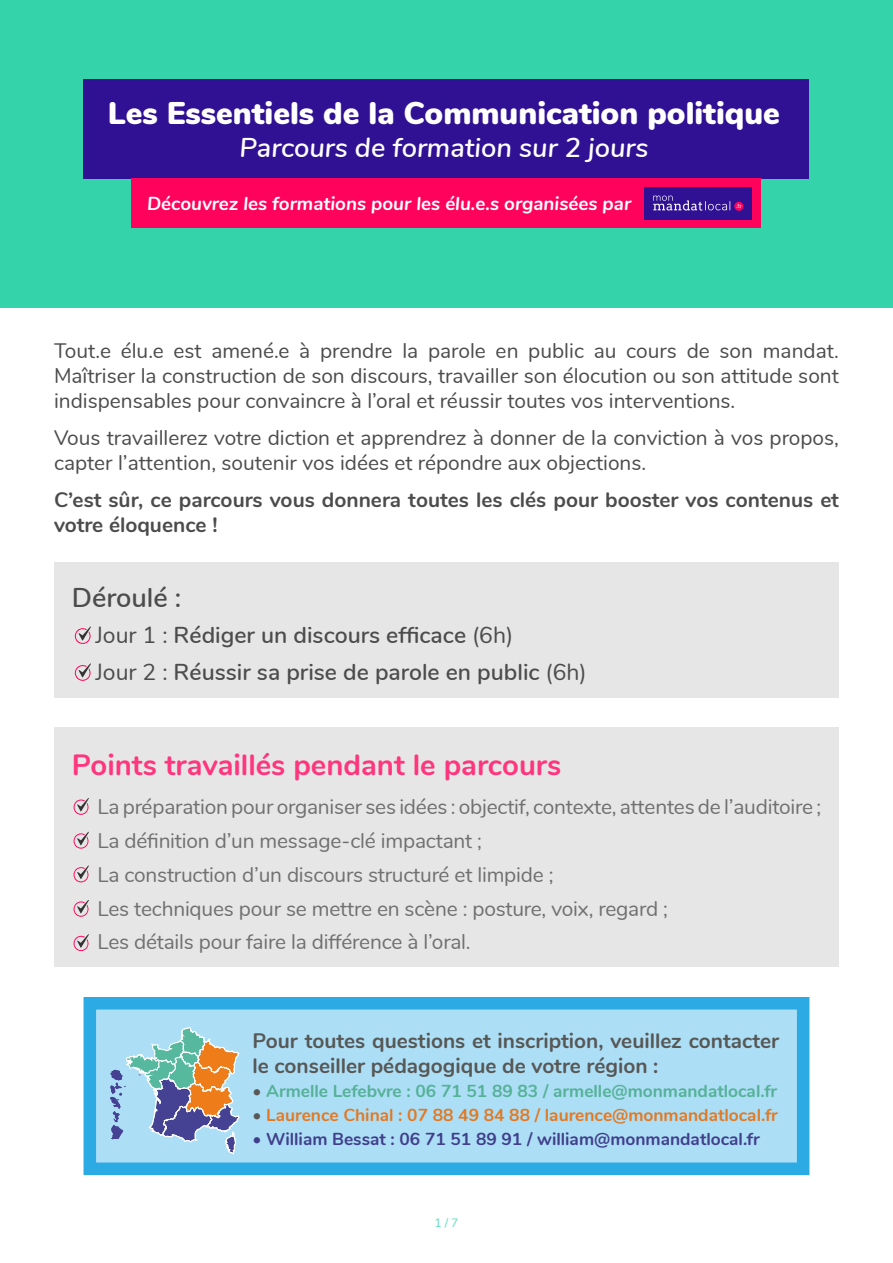
<style>
.page{position:relative;width:893px;height:1263px;background:#fff}
.page>*{position:absolute;margin:0;border:0;box-sizing:border-box;transform-origin:0 0}
.Titre_PARCOURS{font:900 31.35px "Nunito";color:#fff}
.t1{font:700 29.25px "Nunito";color:#ff357d}
.Titre_PARCOURS-2{font:italic 600 27.15px "Nunito";color:#fff}
.t2{font:600 27.15px "Nunito";color:#4c4c4c}
.t3{font:600 22.95px "Nunito";color:#4c4c4c}
.t4{font:20.85px/25px "Nunito";color:#4c4c4c;text-align:justify}
.t5{font:20.85px "Nunito";letter-spacing:-.01em;color:#707070}
.t6{font:700 20.85px/25px "Nunito";color:#575756}
.t7{font:700 20.85px/25px "Nunito";color:#4c4c4c}
.t8{font:italic 700 18.75px "Nunito";color:#fff}
.t9{font:700 17.4px "Nunito";color:#55b197}
.t10{font:700 17.4px "Nunito";color:#e37922}
.t11{font:700 17.4px "Nunito";color:#413f8b}
.t12{font:12px "Nunito";color:#5ddcbb}
.s1{font-weight:400}
.s2{color:#575756}
</style>
<div class="page">
<div style="left:0;top:0;width:893px;height:307px;background:#35d3aa"></div>
<div style="left:54px;top:562px;width:785px;height:136px;background:#e6e6e6"></div>
<svg style="left:75px;top:626px;width:16px;height:18px"></svg>
<svg style="left:75px;top:663px;width:16px;height:18px"></svg>
<div style="left:54px;top:727px;width:785px;height:240px;background:#e6e6e6"></div>
<svg style="left:74px;top:798px;width:15px;height:17px"></svg>
<svg style="left:74px;top:832px;width:15px;height:17px"></svg>
<svg style="left:74px;top:865px;width:15px;height:17px"></svg>
<svg style="left:74px;top:900px;width:15px;height:17px"></svg>
<svg style="left:74px;top:934px;width:15px;height:17px"></svg>
<div style="left:90px;top:1003px;width:713px;height:166px;background:#acdef5"></div>
<div style="left:84px;top:997px;width:725px;height:178px;border:13px solid #2baae4"></div>
<svg style="left:110px;top:1027px;width:129px;height:127px"></svg>
<div style="left:84px;top:79px;width:725px;height:99px;background:#301193"></div>
<div style="left:132px;top:178px;width:629px;height:50px;background:#ff025c"></div>
<div style="left:644px;top:187px;width:108px;height:32px;background:#301193"></div>
<div style="left:734px;top:202px;width:9px;height:9px;background:#ff025c;border-radius:50%"></div>
<svg style="left:736px;top:204px;width:5px;height:4px"></svg>
<svg style="left:653px;top:196px;width:77px;height:15px"></svg>
<p class="Titre_PARCOURS" style="left:108px;top:90px;width:673px">Les Essentiels de la Communication politique</p>
<p class="Titre_PARCOURS-2" style="left:239px;top:128px;width:411px">Parcours de formation sur 2 jours</p>
<p class="t8" style="left:147px;top:189px;width:486px">Découvrez les formations pour les élu.e.s organisées par</p>
<p class="t4" style="left:54px;top:337px;width:786px">Tout.e élu.e est amené.e à prendre la parole en public au cours de son mandat.<br>Maîtriser la construction de son discours, travailler son élocution ou son attitude sont indispensables pour convaincre à l’oral et réussir toutes vos interventions.</p>
<p class="t4" style="left:54px;top:424px;width:786px">Vous travaillerez votre diction et apprendrez à donner de la conviction à vos propos, capter l’attention, soutenir vos idées et répondre aux objections.</p>
<p class="t7" style="left:54px;top:486px;width:786px">C’est sûr, ce parcours vous donnera toutes les clés pour booster vos contenus et votre éloquence !</p>
<p class="t2" style="left:72px;top:578px;width:111px">Déroulé :</p>
<p class="t3" style="left:95px;top:619px;width:419px"><span class="s1">Jour 1 :</span> Rédiger un discours efficace <span class="s1">(6h)</span></p>
<p class="t3" style="left:95px;top:655px;width:493px"><span class="s1">Jour 2 :</span> Réussir sa prise de parole en public <span class="s1">(6h)</span></p>
<p class="t1" style="left:72px;top:743px;width:491px">Points travaillés pendant le parcours</p>
<p class="t5" style="left:97px;top:791px;width:725px">La préparation pour organiser ses idées : objectif, contexte, attentes de l’auditoire ;</p>
<p class="t5" style="left:97px;top:825px;width:386px">La définition d’un message-clé impactant ;</p>
<p class="t5" style="left:97px;top:859px;width:458px">La construction d’un discours structuré et limpide ;</p>
<p class="t5" style="left:97px;top:893px;width:572px">Les techniques pour se mettre en scène : posture, voix, regard ;</p>
<p class="t5" style="left:97px;top:927px;width:375px">Les détails pour faire la différence à l’oral.</p>
<p class="t6" style="left:252px;top:1027px;width:528px">Pour toutes questions et inscription, veuillez contacter le conseiller pédagogique de votre région :</p>
<p class="t9" style="left:252px;top:1078px;width:526px"><span class="s2">•</span> Armelle Lefebvre : 06 71 51 89 83 / armelle@monmandatlocal.fr</p>
<p class="t10" style="left:252px;top:1102px;width:527px"><span class="s2">•</span> Laurence Chinal : 07 88 49 84 88 / laurence@monmandatlocal.fr</p>
<p class="t11" style="left:252px;top:1126px;width:509px">• William Bessat : 06 71 51 89 91 / william@monmandatlocal.fr</p>
<p class="t12" style="left:434px;top:1214px;width:25px">1 / 7</p>
</div>
